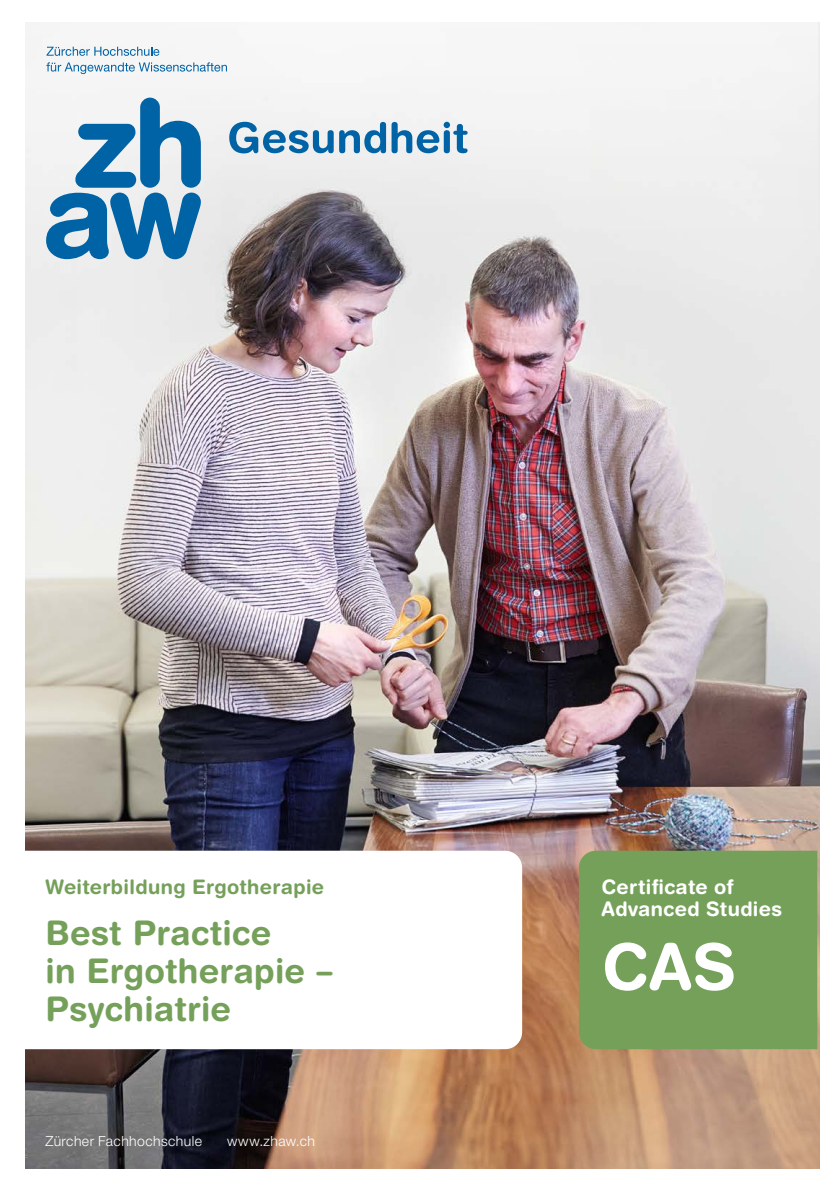
<style>
.page{position:relative;width:840px;height:1191px;background:#fff}
.page>*{position:absolute;margin:0;border:0;box-sizing:border-box;transform-origin:0 0}
.t1{font:700 64px "Helvetica Rounded LT Std";color:#fff}
.t2{font:700 34px/38px "Helvetica Rounded LT Std";letter-spacing:.005em;color:#75a05a}
.t3{font:700 20px/22px "Helvetica Rounded LT Std";letter-spacing:.02em;color:#fff}
.t4{font:700 20px "Helvetica Rounded LT Std";letter-spacing:.015em;color:#75a05a}
.t5{font:300 14px "Helvetica Neue LT Std";letter-spacing:.03em;color:#fff}
</style>
<div class="page">
<img style="left:26px;top:23px;width:792px;height:1145px">
<svg style="left:25px;top:23px;width:791px;height:234px;fill:#f2f2f2"></svg>
<svg style="left:46px;top:98px;width:155px;height:162px"></svg>
<svg style="left:47px;top:47px;width:112px;height:9px"></svg>
<svg style="left:46px;top:62px;width:181px;height:12px"></svg>
<svg style="left:229px;top:122px;width:238px;height:31px"></svg>
<svg style="left:25px;top:850px;width:497px;height:199px"></svg>
<div style="left:578px;top:850px;width:238px;height:199px;background:#75a05a"></div>
<p class="t4" style="left:45px;top:874px;width:280px">Weiterbildung Ergotherapie</p>
<p class="t2" style="left:45px;top:913px;width:289px">Best Practice<br>in Ergotherapie –<br>Psychiatrie</p>
<p class="t5" style="left:45px;top:1132px;width:158px">Zürcher Fachhochschule</p>
<p class="t5" style="left:227px;top:1132px;width:89px">www.zhaw.ch</p>
<p class="t3" style="left:601px;top:875px;width:182px">Certificate of<br>Advanced Studies</p>
<h1 class="t1" style="left:601px;top:928px;width:136px">CAS</h1>
</div>
